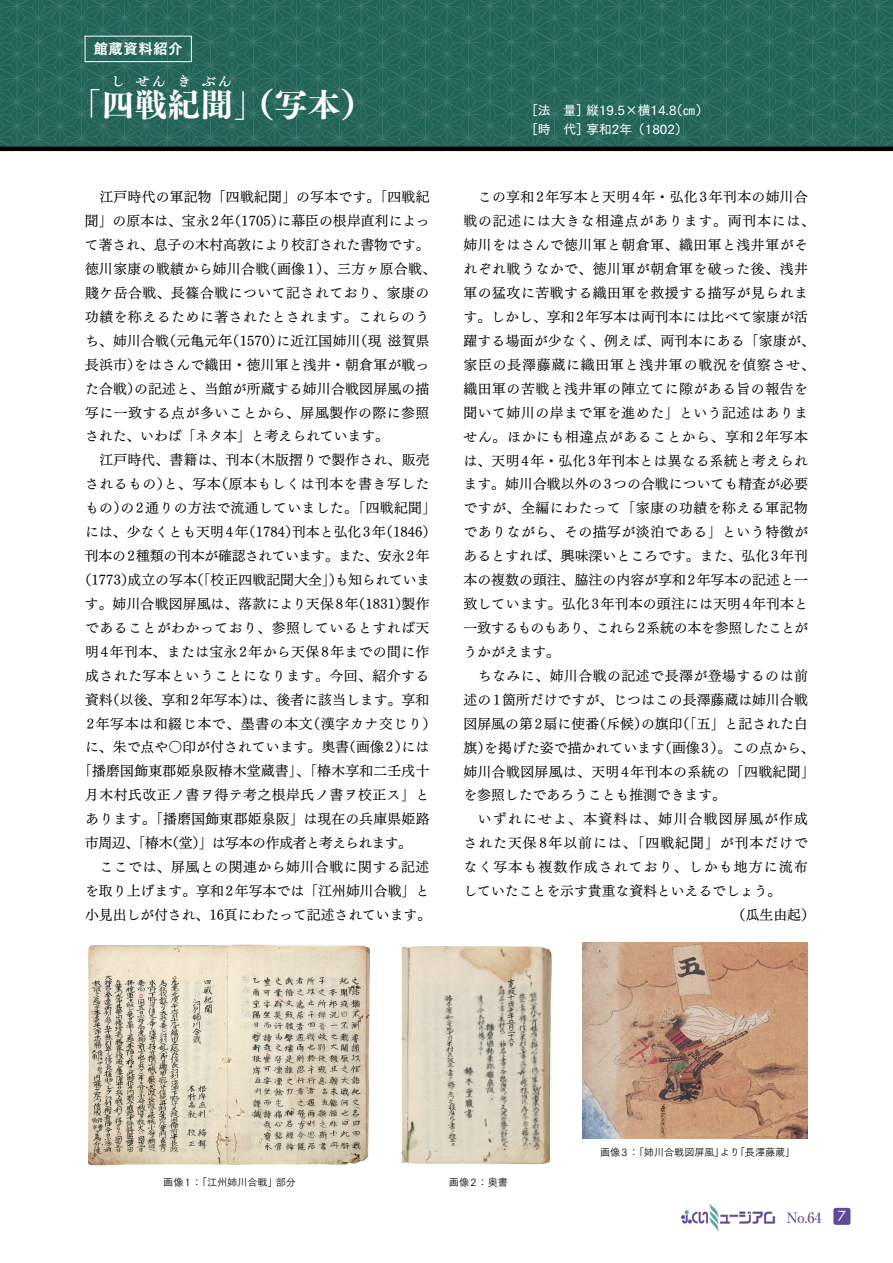
<style>
.page{position:relative;width:893px;height:1263px;background:#fff}
.page>*{position:absolute;margin:0;border:0;box-sizing:border-box;transform-origin:0 0}
.t1{font:33px "Tsuku BMD Min Std E";color:#fff}
.t2{font:500 14.4px "Ryumin Pro";color:#61499b}
.t3{font:14.25px "Tsuku Go Pro E";letter-spacing:.05em;color:#fff}
.t4{font:13.8px/23.9px "Tsuku Min Pro RB";letter-spacing:.03em;color:#000}
.t5{font:13.8px/23.9px "Tsuku Min Pro RB";letter-spacing:.005em;color:#000}
.t6{font:13.8px "Tsuku Min Pro RB";color:#000}
.t7{font:13.8px "Tsuku Min Pro RB";letter-spacing:-.015em;color:#000}
.t8{font:13.8px "Tsuku Min Pro RB";letter-spacing:-.025em;color:#000}
.t9{font:13.8px "Tsuku Min Pro RB";letter-spacing:.05em;color:#000}
.t10{font:13.8px "Tsuku Min Pro RB";letter-spacing:.075em;color:#000}
.t11{font:13.8px "Tsuku Min Pro RB";letter-spacing:.085em;color:#000}
.t12{font:13.8px "Tsuku Min Pro RB";letter-spacing:.09em;color:#000}
.t13{font:800 13.8px "Tsuku B Min Pr 6";color:#fff}
.t14{font:12.75px/19.5px "Tsuku Go Pro D";color:#fff}
.t15{font:10.05px "Tsuku Go Pro R";color:#000}
.s1{font-family:"Futura LT";font-weight:400;font-size:13.5px;color:#fff}
</style>
<div class="page">
<svg style="left:0;top:0;width:893px;height:147px;background:#28675c"></svg>
<hr style="left:0;top:147px;width:893px;height:4px;background:#000">
<div style="left:85px;top:36px;width:107px;height:26px;border:1px solid #fff"></div>
<img style="left:402px;top:946px;width:150px;height:218px">
<img style="left:88px;top:944px;width:282px;height:221px">
<img style="left:583px;top:943px;width:225px;height:195px">
<div style="left:833px;top:1208px;width:17px;height:17px;background:#61499b;border-radius:2px"></div>
<img style="left:681px;top:1204px;width:95px;height:26px">
<p class="t3" style="left:94px;top:36px;width:91px">館蔵資料紹介</p>
<p class="t13" style="left:111px;top:68px;width:15px">し</p>
<p class="t13" style="left:136px;top:68px;width:32px">せん</p>
<p class="t13" style="left:177px;top:68px;width:15px">き</p>
<p class="t13" style="left:202px;top:68px;width:32px">ぶん</p>
<h1 class="t1" style="left:69px;top:75px;width:306px">「四戦紀聞」（写本）</h1>
<p class="t4" style="left:85px;top:183px;width:353px;text-indent:14px">江戸時代の軍記物「四戦紀聞」の写本です。「四戦紀聞」の原本は、宝永2年（1705）に幕臣の根岸直利によって著され、息子の木村高敦により校訂された書物です。徳川家康の戦績から姉川合戦（画像 1）、三方ヶ原合戦、賤ケ岳合戦、長篠合戦について記されており、家康の功績を称えるために著されたとされます。これらのうち、姉川合戦（元亀元年（1570）に近江国姉川（現 滋賀県長浜市）をはさんで織田・徳川軍と浅井・朝倉軍が戦った合戦）の記述と、当館が所蔵する姉川合戦図屏風の描写に一致する点が多いことから、屏風製作の際に参照された、いわば「ネタ本」と考えられています。</p>
<p class="t4" style="left:99px;top:447px;width:332px">江戸時代、書籍は、刊本（木版摺りで製作され、販売</p>
<p class="t4" style="left:85px;top:470px;width:346px">されるもの）と、写本（原本もしくは刊本を書き写した</p>
<p class="t4" style="left:85px;top:494px;width:353px">もの）の 2通りの方法で流通していました。「四戦紀聞」</p>
<p class="t5" style="left:85px;top:518px;width:353px">には、少なくとも天明4年（1784）刊本と弘化3年（1846）</p>
<p class="t7" style="left:85px;top:543px;width:346px">刊本の2種類の刊本が確認されています。また、安永2年</p>
<p class="t5" style="left:78px;top:566px;width:354px">（1773）成立の写本（「校正四戦記聞大全」）も知られていま</p>
<p class="t4" style="left:85px;top:590px;width:346px">す。姉川合戦図屏風は、落款により天保8年（1831）製作</p>
<p class="t4" style="left:85px;top:614px;width:346px">であることがわかっており、参照しているとすれば天</p>
<p class="t4" style="left:85px;top:638px;width:346px">明4年刊本、または宝永2年から天保8年までの間に作</p>
<p class="t4" style="left:85px;top:662px;width:346px">成された写本ということになります。今回、紹介する</p>
<p class="t5" style="left:85px;top:686px;width:346px">資料（以後、享和2年写本）は、後者に該当します。享和</p>
<p class="t9" style="left:87px;top:711px;width:351px">2年写本は和綴じ本で、墨書の本文（漢字カナ交じり）</p>
<p class="t5" style="left:85px;top:734px;width:346px">に、朱で点や○印が付されています。奥書（画像2）には</p>
<p class="t4" style="left:78px;top:757px;width:353px">「播磨国飾東郡姫泉阪椿木堂蔵書」、「椿木享和二壬戌十</p>
<p class="t4" style="left:85px;top:781px;width:346px">月木村氏改正ノ書ヲ得テ考之根岸氏ノ書ヲ校正ス」と</p>
<p class="t4" style="left:85px;top:805px;width:346px">あります。「播磨国飾東郡姫泉阪」は現在の兵庫県姫路</p>
<p class="t8" style="left:85px;top:830px;width:329px">市周辺、「椿木（堂）」は写本の作成者と考えられます。</p>
<p class="t4" style="left:99px;top:853px;width:331px">ここでは、屏風との関連から姉川合戦に関する記述</p>
<p class="t5" style="left:85px;top:877px;width:346px">を取り上げます。享和2年写本では「江州姉川合戦」と</p>
<p class="t6" style="left:85px;top:902px;width:348px">小見出しが付され、16頁にわたって記述されています。</p>
<p class="t14" style="left:525px;top:99px;width:185px">［法　量］縦19.5×横14.8（㎝）［時　代］享和2年（1802）</p>
<p class="t4" style="left:463px;top:183px;width:353px;text-indent:14px">この享和2年写本と天明4年・弘化3年刊本の姉川合戦の記述には大きな相違点があります。両刊本には、姉川をはさんで徳川軍と朝倉軍、織田軍と浅井軍がそれぞれ戦うなかで、徳川軍が朝倉軍を破った後、浅井軍の猛攻に苦戦する織田軍を救援する描写が見られます。しかし、享和2年写本は両刊本には比べて家康が活躍する場面が少なく、例えば、両刊本にある「家康が、家臣の長澤藤蔵に織田軍と浅井軍の戦況を偵察させ、織田軍の苦戦と浅井軍の陣立てに隙がある旨の報告を聞いて姉川の岸まで軍を進めた」という記述はありません。ほかにも相違点があることから、享和2年写本は、天明4年・弘化3年刊本とは異なる系統と考えられます。姉川合戦以外の3つの合戦についても精査が必要ですが、全編にわたって「家康の功績を称える軍記物でありながら、その描写が淡泊である」という特徴があるとすれば、興味深いところです。また、弘化3年刊本の複数の頭注、脇注の内容が享和2年写本の記述と一致しています。弘化3年刊本の頭注には天明4年刊本と一致するものもあり、これら2系統の本を参照したことがうかがえます。</p>
<p class="t5" style="left:463px;top:662px;width:353px;text-indent:14px">ちなみに、姉川合戦の記述で長澤が登場するのは前述の1箇所だけですが、じつはこの長澤藤蔵は姉川合戦図屏風の第2扇に使番（斥候）の旗印（「五」と記された白旗）を掲げた姿で描かれています（画像3）。この点から、姉川合戦図屏風は、天明4年刊本の系統の「四戦紀聞」を参照したであろうことも推測できます。</p>
<p class="t12" style="left:478px;top:807px;width:332px">いずれにせよ、本資料は、姉川合戦図屏風が作成</p>
<p class="t10" style="left:463px;top:830px;width:346px">された天保 8年以前には、「四戦紀聞」が刊本だけで</p>
<p class="t11" style="left:463px;top:854px;width:346px">なく写本も複数作成されており、しかも地方に流布</p>
<p class="t6" style="left:463px;top:878px;width:319px">していたことを示す貴重な資料といえるでしょう。</p>
<p class="t4" style="left:732px;top:901px;width:84px">（瓜生由起）</p>
<p class="t15" style="left:600px;top:1144px;width:197px">画像3：「姉川合戦図屏風」より「長澤藤蔵」</p>
<p class="t15" style="left:163px;top:1173px;width:134px">画像1：「江州姉川合戦」部分</p>
<p class="t15" style="left:449px;top:1173px;width:60px">画像2：奥書</p>
<p class="t2" style="left:787px;top:1206px;width:61px">No.64 <span class="s1">7</span></p>
</div>
